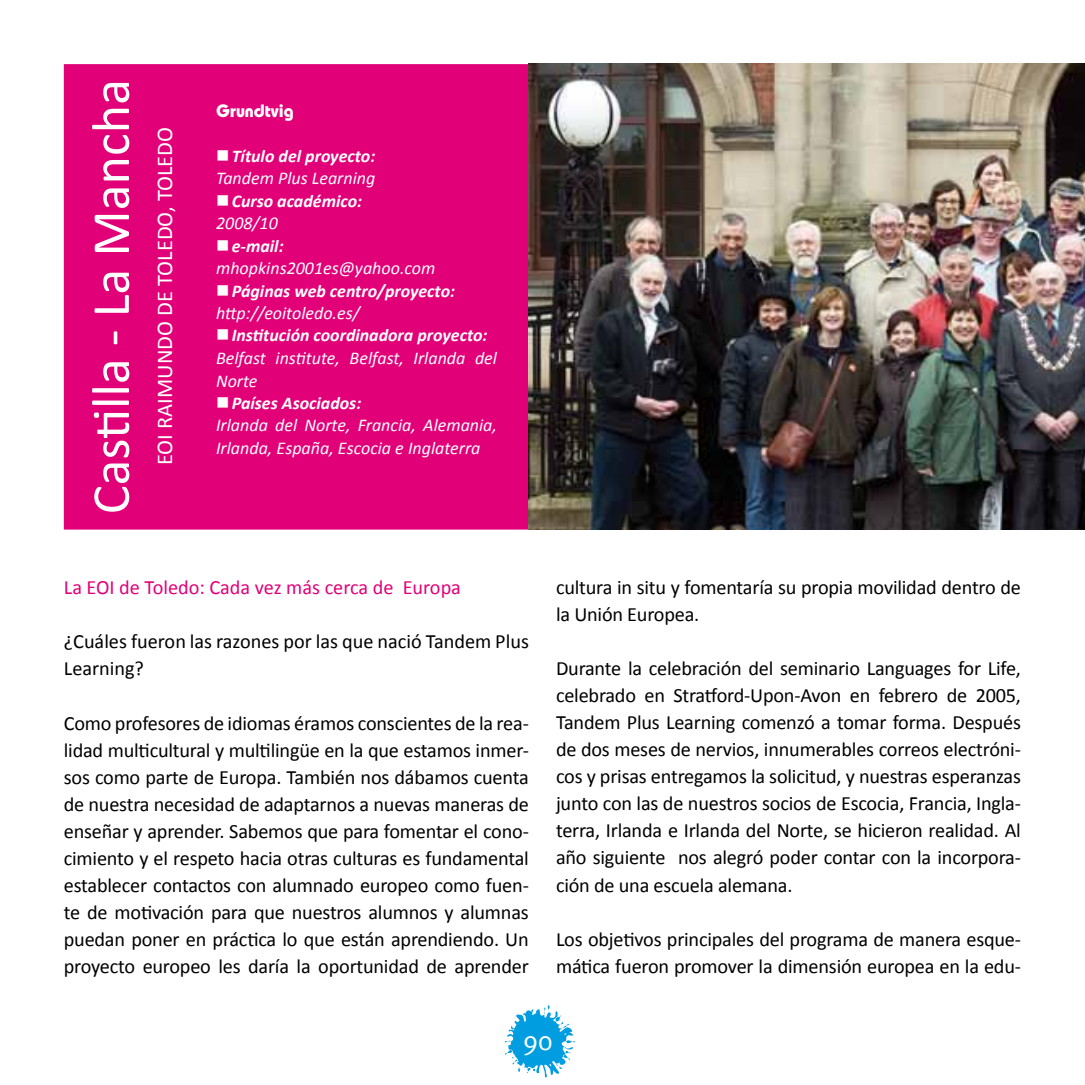
<style>
.page{position:relative;width:1085px;height:1085px;background:#fff}
.page>*{position:absolute;margin:0;border:0;box-sizing:border-box;transform-origin:0 0}
.t1{font:54px "Calibri";color:#fff}
.t2{font:27px "Meta Plus Normal Roman";color:#fff}
.TÍTILO_DE_CENTRO{font:22.5px "Calibri";color:#fff}
.TEXTO_OKOK{font:20.25px/27px "Calibri";letter-spacing:-.01em;color:#000}
.TEXTO_OKOK-2{font:20.25px "Calibri";color:#e20078}
.TEXTOS_DCHA{font:italic 18px/22.5px "Calibri";color:#fff}
.CUADRADO_TEXTOS_DCHA{font:italic 700 18px "Calibri";color:#fff}
.programa_blanco{font:700 18px "Bauhaus Std";color:#fff}
</style>
<div class="page">
<svg style="left:504px;top:1005px;width:71px;height:72px"></svg>
<div style="left:64px;top:64px;width:465px;height:465px;background:#e20078;border:2px solid #e20078"></div>
<img style="left:529px;top:63px;width:555px;height:466px">
<p class="t1" style="left:77px;top:514px;width:436px;rotate:-90deg">Castilla - La Mancha</p>
<p class="TÍTILO_DE_CENTRO" style="left:151px;top:465px;width:340px;rotate:-90deg">EOI RAIMUNDO DE TOLEDO, TOLEDO</p>
<p class="programa_blanco" style="left:216px;top:100px;width:79px">Grundtvig</p>
<p class="CUADRADO_TEXTOS_DCHA" style="left:232px;top:145px;width:145px">Título del proyecto:</p>
<p class="TEXTOS_DCHA" style="left:216px;top:166px;width:161px">Tandem Plus Learning</p>
<p class="CUADRADO_TEXTOS_DCHA" style="left:232px;top:190px;width:132px">Curso académico:</p>
<p class="TEXTOS_DCHA" style="left:216px;top:211px;width:63px">2008/10</p>
<p class="CUADRADO_TEXTOS_DCHA" style="left:232px;top:234px;width:53px">e-mail:</p>
<p class="TEXTOS_DCHA" style="left:216px;top:256px;width:221px">mhopkins2001es@yahoo.com</p>
<p class="CUADRADO_TEXTOS_DCHA" style="left:232px;top:279px;width:225px">Páginas web centro/proyecto:</p>
<p class="TEXTOS_DCHA" style="left:216px;top:301px;width:145px">http://eoitoledo.es/</p>
<p class="CUADRADO_TEXTOS_DCHA" style="left:232px;top:324px;width:257px">Institución coordinadora proyecto:</p>
<p class="TEXTOS_DCHA" style="left:216px;top:346px;width:282px">Belfast institute, Belfast, Irlanda del<br>Norte</p>
<p class="CUADRADO_TEXTOS_DCHA" style="left:232px;top:391px;width:131px">Países Asociados:</p>
<p class="TEXTOS_DCHA" style="left:216px;top:413px;width:282px">Irlanda del Norte, Francia, Alemania,<br>Irlanda, España, Escocia e Inglaterra</p>
<p class="TEXTO_OKOK-2" style="left:64px;top:575px;width:398px">La EOI de Toledo: Cada vez más cerca de Europa</p>
<p class="TEXTO_OKOK" style="left:64px;top:627px;width:466px">¿Cuáles fueron las razones por las que nació Tandem Plus<br>Learning?</p>
<p class="TEXTO_OKOK" style="left:64px;top:708px;width:466px;text-align:justify">Como profesores de idiomas éramos conscientes de la rea&shy;lidad multicultural y multilingüe en la que estamos inmer&shy;sos como parte de Europa. También nos dábamos cuenta de nuestra necesidad de adaptarnos a nuevas maneras de enseñar y aprender. Sabemos que para fomentar el cono&shy;cimiento y el respeto hacia otras culturas es fundamental establecer contactos con alumnado europeo como fuen&shy;te de motivación para que nuestros alumnos y alumnas puedan poner en práctica lo que están aprendiendo. Un proyecto europeo les daría la oportunidad de aprender</p>
<p class="TEXTO_OKOK" style="left:556px;top:573px;width:466px">cultura in situ y fomentaría su propia movilidad dentro de la Unión Europea.</p>
<p class="TEXTO_OKOK" style="left:556px;top:654px;width:466px;text-align:justify">Durante la celebración del seminario Languages for Life, celebrado en Stratford-Upon-Avon en febrero de 2005, Tandem Plus Learning comenzó a tomar forma. Después de dos meses de nervios, innumerables correos electróni&shy;cos y prisas entregamos la solicitud, y nuestras esperanzas junto con las de nuestros socios de Escocia, Francia, Ingla&shy;terra, Irlanda e Irlanda del Norte, se hicieron realidad. Al año siguiente nos alegró poder contar con la incorpora&shy;ción de una escuela alemana.</p>
<p class="TEXTO_OKOK" style="left:556px;top:924px;width:466px">Los objetivos principales del programa de manera esque&shy;mática fueron promover la dimensión europea en la edu-</p>
<h2 class="t2" style="left:523px;top:1024px;width:30px">90</h2>
</div>
